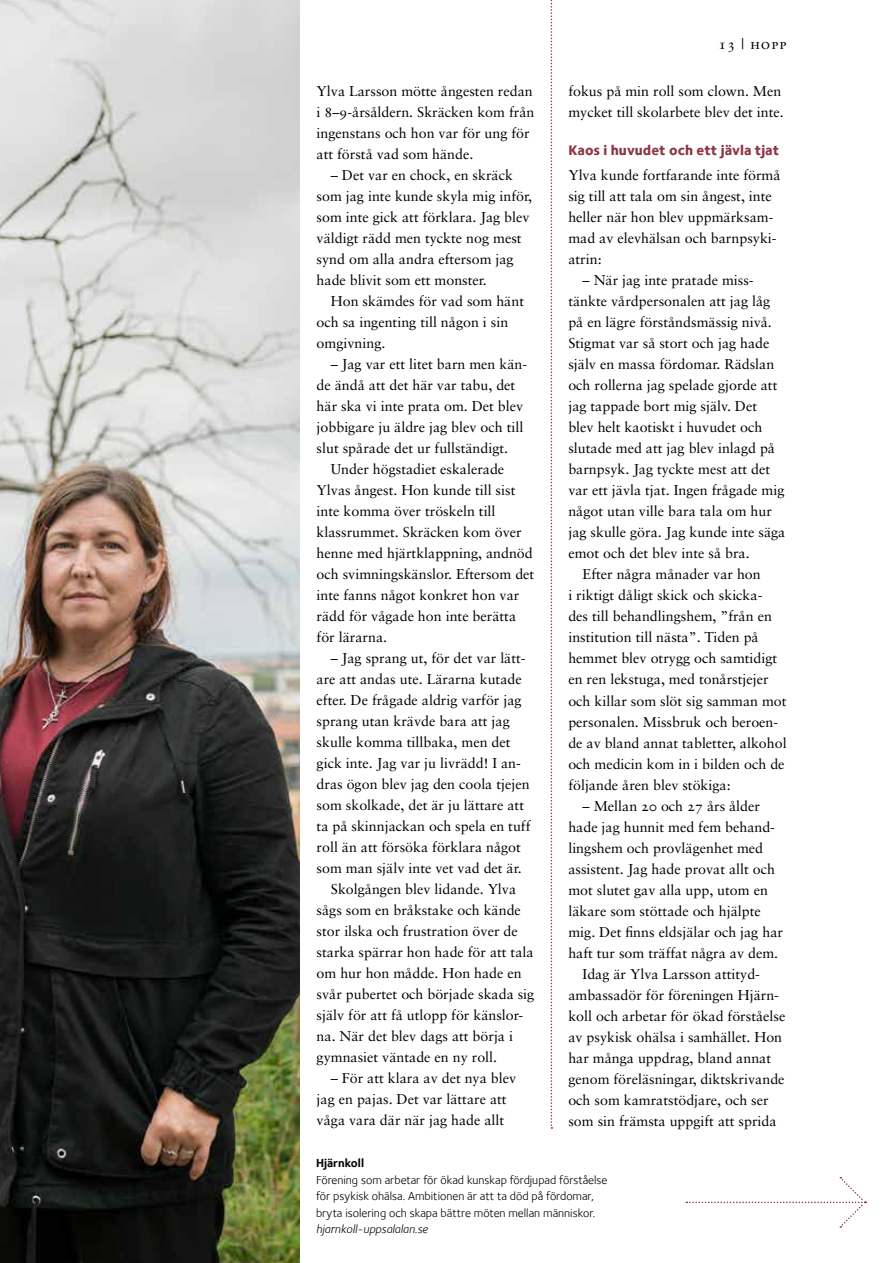
<style>
.page{position:relative;width:893px;height:1263px;background:#fff}
.page>*{position:absolute;margin:0;border:0;box-sizing:border-box;transform-origin:0 0}
.t1{font:14.25px/21px "Sabon Roman Os F";color:#000}
.t2{font:14.25px "Foundry Sterling Extra Bold OSF";color:#8b3644}
.t3{font:14.25px "Sabon Roman SC";letter-spacing:.07em;color:#000}
.t4{font:12px/16.5px "Foundry Sterling Book OSF";color:#000}
.t5{font:12px "Foundry Sterling Book Italic OSF";color:#000}
.t6{font:12px "Foundry Sterling Bold OSF";color:#000}
</style>
<div class="page">
<img style="left:0;top:0;width:299px;height:1263px">
<svg style="left:686px;top:1177px;width:180px;height:51px"></svg>
<svg style="left:551px;top:0;width:1px;height:1129px"></svg>
<p class="t1" style="left:317px;top:80px;width:219px">Ylva Larsson mötte ångesten redan i 8–9-årsåldern. Skräcken kom från ingenstans och hon var för ung för att förstå vad som hände.</p>
<p class="t1" style="left:317px;top:164px;width:217px;text-indent:14px">– Det var en chock, en skräck som jag inte kunde skyla mig inför, som inte gick att förklara. Jag blev väldigt rädd men tyckte nog mest synd om alla andra eftersom jag hade blivit som ett monster.</p>
<p class="t1" style="left:317px;top:290px;width:209px;text-indent:14px">Hon skämdes för vad som hänt och sa ingenting till någon i sin omgivning.</p>
<p class="t1" style="left:331px;top:353px;width:198px">– Jag var ett litet barn men kän-</p>
<p class="t1" style="left:317px;top:375px;width:200px">de ändå att det här var tabu, det</p>
<p class="t1" style="left:317px;top:396px;width:208px">här ska vi inte prata om. Det blev</p>
<p class="t1" style="left:317px;top:417px;width:208px">jobbigare ju äldre jag blev och till</p>
<p class="t1" style="left:317px;top:438px;width:193px">slut spårade det ur fullständigt.</p>
<p class="t1" style="left:331px;top:459px;width:175px">Under högstadiet eskalerade</p>
<p class="t1" style="left:317px;top:480px;width:200px">Ylvas ångest. Hon kunde till sist</p>
<p class="t1" style="left:317px;top:501px;width:180px">inte komma över tröskeln till</p>
<p class="t1" style="left:317px;top:522px;width:207px">klassrummet. Skräcken kom över</p>
<p class="t1" style="left:317px;top:543px;width:218px">henne med hjärtklappning, andnöd</p>
<p class="t1" style="left:317px;top:564px;width:219px">och svimningskänslor. Eftersom det</p>
<p class="t1" style="left:317px;top:585px;width:204px">inte fanns något konkret hon var</p>
<p class="t1" style="left:317px;top:606px;width:201px">rädd för vågade hon inte berätta</p>
<p class="t1" style="left:317px;top:627px;width:72px">för lärarna.</p>
<p class="t1" style="left:331px;top:648px;width:196px">– Jag sprang ut, för det var lätt-</p>
<p class="t1" style="left:317px;top:669px;width:207px">are att andas ute. Lärarna kutade</p>
<p class="t1" style="left:317px;top:690px;width:207px">efter. De frågade aldrig varför jag</p>
<p class="t1" style="left:317px;top:711px;width:195px">sprang utan krävde bara att jag</p>
<p class="t1" style="left:317px;top:732px;width:195px">skulle komma tillbaka, men det</p>
<p class="t1" style="left:317px;top:753px;width:206px">gick inte. Jag var ju livrädd! I an-</p>
<p class="t1" style="left:317px;top:774px;width:215px">dras ögon blev jag den coola tjejen</p>
<p class="t1" style="left:317px;top:795px;width:209px">som skolkade, det är ju lättare att</p>
<p class="t1" style="left:317px;top:816px;width:215px">ta på skinnjackan och spela en tuff</p>
<p class="t1" style="left:317px;top:837px;width:206px">roll än att försöka förklara något</p>
<p class="t1" style="left:317px;top:858px;width:207px">som man själv inte vet vad det är.</p>
<p class="t1" style="left:331px;top:879px;width:187px">Skolgången blev lidande. Ylva</p>
<p class="t1" style="left:317px;top:900px;width:206px">sågs som en bråkstake och kände</p>
<p class="t1" style="left:317px;top:921px;width:203px">stor ilska och frustration över de</p>
<p class="t1" style="left:317px;top:942px;width:218px">starka spärrar hon hade för att tala</p>
<p class="t1" style="left:317px;top:963px;width:207px">om hur hon mådde. Hon hade en</p>
<p class="t1" style="left:317px;top:984px;width:219px">svår pubertet och började skada sig</p>
<p class="t1" style="left:317px;top:1005px;width:208px">själv för att få utlopp för känslor-</p>
<p class="t1" style="left:317px;top:1026px;width:198px">na. När det blev dags att börja i</p>
<p class="t1" style="left:317px;top:1047px;width:182px">gymnasiet väntade en ny roll.</p>
<p class="t1" style="left:317px;top:1068px;width:201px;text-indent:14px">– För att klara av det nya blev jag en pajas. Det var lättare att våga vara där när jag hade allt</p>
<p class="t3" style="left:718px;top:36px;width:70px">13 | hopp</p>
<p class="t1" style="left:568px;top:80px;width:217px">fokus på min roll som clown. Men mycket till skolarbete blev det inte.</p>
<p class="t2" style="left:568px;top:141px;width:212px">Kaos i huvudet och ett jävla tjat</p>
<p class="t1" style="left:568px;top:165px;width:214px">Ylva kunde fortfarande inte förmå sig till att tala om sin ångest, inte heller när hon blev uppmärksam&shy;mad av elevhälsan och barnpsyki&shy;atrin:</p>
<p class="t1" style="left:583px;top:270px;width:172px">– När jag inte pratade miss-</p>
<p class="t1" style="left:568px;top:291px;width:203px">tänkte vårdpersonalen att jag låg</p>
<p class="t1" style="left:568px;top:312px;width:205px">på en lägre förståndsmässig nivå.</p>
<p class="t1" style="left:568px;top:333px;width:203px">Stigmat var så stort och jag hade</p>
<p class="t1" style="left:568px;top:354px;width:207px">själv en massa fördomar. Rädslan</p>
<p class="t1" style="left:568px;top:375px;width:211px">och rollerna jag spelade gjorde att</p>
<p class="t1" style="left:568px;top:396px;width:190px">jag tappade bort mig själv. Det</p>
<p class="t1" style="left:568px;top:417px;width:196px">blev helt kaotiskt i huvudet och</p>
<p class="t1" style="left:568px;top:438px;width:208px">slutade med att jag blev inlagd på</p>
<p class="t1" style="left:568px;top:459px;width:203px">barnpsyk. Jag tyckte mest att det</p>
<p class="t1" style="left:568px;top:480px;width:218px">var ett jävla tjat. Ingen frågade mig</p>
<p class="t1" style="left:568px;top:501px;width:205px">något utan ville bara tala om hur</p>
<p class="t1" style="left:568px;top:522px;width:218px">jag skulle göra. Jag kunde inte säga</p>
<p class="t1" style="left:568px;top:543px;width:183px">emot och det blev inte så bra.</p>
<p class="t1" style="left:583px;top:564px;width:180px">Efter några månader var hon</p>
<p class="t1" style="left:568px;top:585px;width:196px">i riktigt dåligt skick och skicka-</p>
<p class="t1" style="left:568px;top:606px;width:205px">des till behandlingshem, ”från en</p>
<p class="t1" style="left:568px;top:627px;width:192px">institution till nästa”. Tiden på</p>
<p class="t1" style="left:568px;top:648px;width:210px">hemmet blev otrygg och samtidigt</p>
<p class="t1" style="left:568px;top:669px;width:202px">en ren lekstuga, med tonårstjejer</p>
<p class="t1" style="left:568px;top:690px;width:220px">och killar som slöt sig samman mot</p>
<p class="t1" style="left:568px;top:711px;width:211px">personalen. Missbruk och beroen-</p>
<p class="t1" style="left:568px;top:732px;width:220px">de av bland annat tabletter, alkohol</p>
<p class="t1" style="left:568px;top:753px;width:218px">och medicin kom in i bilden och de</p>
<p class="t1" style="left:568px;top:774px;width:164px">följande åren blev stökiga:</p>
<p class="t1" style="left:583px;top:795px;width:179px">– Mellan 20 och 27 års ålder</p>
<p class="t1" style="left:568px;top:816px;width:208px">hade jag hunnit med fem behand-</p>
<p class="t1" style="left:568px;top:837px;width:196px">lingshem och provlägenhet med</p>
<p class="t1" style="left:568px;top:858px;width:208px">assistent. Jag hade provat allt och</p>
<p class="t1" style="left:568px;top:879px;width:201px">mot slutet gav alla upp, utom en</p>
<p class="t1" style="left:568px;top:900px;width:194px">läkare som stöttade och hjälpte</p>
<p class="t1" style="left:568px;top:921px;width:216px">mig. Det finns eldsjälar och jag har</p>
<p class="t1" style="left:568px;top:942px;width:211px">haft tur som träffat några av dem.</p>
<p class="t1" style="left:583px;top:963px;width:179px">Idag är Ylva Larsson attityd-</p>
<p class="t1" style="left:568px;top:984px;width:212px">ambassadör för föreningen Hjärn-</p>
<p class="t1" style="left:568px;top:1005px;width:218px">koll och arbetar för ökad förståelse</p>
<p class="t1" style="left:568px;top:1026px;width:215px">av psykisk ohälsa i samhället. Hon</p>
<p class="t1" style="left:568px;top:1047px;width:204px">har många uppdrag, bland annat</p>
<p class="t1" style="left:568px;top:1068px;width:218px">genom föreläsningar, diktskrivande</p>
<p class="t1" style="left:568px;top:1089px;width:202px">och som kamratstödjare, och ser</p>
<p class="t1" style="left:568px;top:1110px;width:210px">som sin främsta uppgift att sprida</p>
<p class="t6" style="left:316px;top:1156px;width:50px">Hjärnkoll</p>
<p class="t4" style="left:316px;top:1171px;width:293px">Förening som arbetar för ökad kunskap fördjupad förståelse för psykisk ohälsa. Ambitionen är att ta död på fördomar, bryta isolering och skapa bättre möten mellan människor.</p>
<p class="t5" style="left:316px;top:1222px;width:113px">hjarnkoll-uppsalalan.se</p>
</div>
